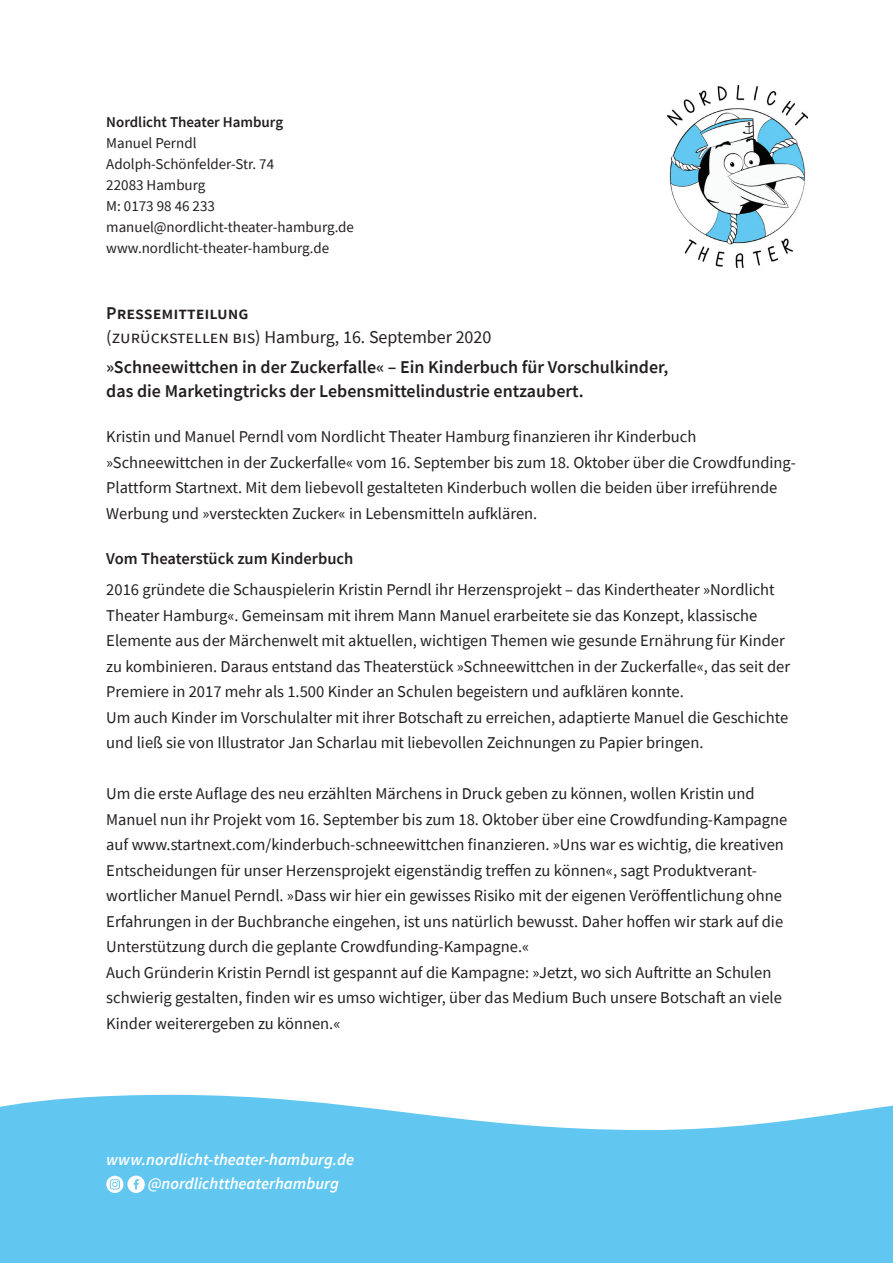
<style>
.page{position:relative;width:893px;height:1263px;background:#fff}
.page>*{position:absolute;margin:0;border:0;box-sizing:border-box;transform-origin:0 0}
.t1{font:600 18px/24px "Source Sans Pro";color:#231f20}
.t2{font:18px "Source Sans Pro";color:#231f20}
.t3{font:16.5px/25.5px "Source Sans Pro";color:#231f20}
.t4{font:italic 600 16.5px/24px "Source Sans Pro";color:#fff}
.t5{font:600 16.5px "Source Sans Pro";color:#231f20}
.t6{font:15px/21px "Source Sans Pro";color:#231f20}
.t7{font:600 15px "Source Sans Pro";color:#231f20}
</style>
<div class="page">
<img style="left:668px;top:85px;width:140px;height:183px">
<svg style="left:0;top:1094px;width:893px;height:169px;background:#72cdf2"></svg>
<svg style="left:106px;top:1175px;width:39px;height:18px"></svg>
<p class="t7" style="left:106px;top:112px;width:178px">Nordlicht Theater Hamburg</p>
<p class="t6" style="left:106px;top:132px;width:249px">Manuel Perndl<br>Adolph-Schönfelder-Str. 74<br>22083 Hamburg<br>M: 0173 98 46 233 manuel@nordlicht-theater-hamburg.de www.nordlicht-theater-hamburg.de</p>
<p class="t1" style="left:106px;top:301px;width:144px">Pressemitteilung</p>
<p class="t2" style="left:106px;top:326px;width:387px">(zurückstellen bis) Hamburg, 16. September 2020</p>
<p class="t1" style="left:106px;top:355px;width:564px">»Schneewittchen in der Zuckerfalle« – Ein Kinderbuch für Vorschulkinder, das die Marketingtricks der Lebensmittelindustrie entzaubert.</p>
<p class="t3" style="left:106px;top:424px;width:691px">Kristin und Manuel Perndl vom Nordlicht Theater Hamburg finanzieren ihr Kinderbuch »Schneewittchen in der Zuckerfalle« vom 16. September bis zum 18. Oktober über die Crowdfunding-Plattform Startnext. Mit dem liebevoll gestalteten Kinderbuch wollen die beiden über irreführende Werbung und »versteckten Zucker« in Lebensmitteln aufklären.</p>
<p class="t5" style="left:106px;top:547px;width:249px">Vom Theaterstück zum Kinderbuch</p>
<p class="t3" style="left:106px;top:577px;width:685px">2016 gründete die Schauspielerin Kristin Perndl ihr Herzensprojekt – das Kindertheater »Nordlicht Theater Hamburg«. Gemeinsam mit ihrem Mann Manuel erarbeitete sie das Konzept, klassische Elemente aus der Märchenwelt mit aktuellen, wichtigen Themen wie gesunde Ernährung für Kinder zu kombinieren. Daraus entstand das Theaterstück »Schneewittchen in der Zuckerfalle«, das seit der Premiere in 2017 mehr als 1.500 Kinder an Schulen begeistern und aufklären konnte.<br>Um auch Kinder im Vorschulalter mit ihrer Botschaft zu erreichen, adaptierte Manuel die Geschichte und ließ sie von Illustrator Jan Scharlau mit liebevollen Zeichnungen zu Papier bringen.</p>
<p class="t3" style="left:106px;top:781px;width:683px">Um die erste Auflage des neu erzählten Märchens in Druck geben zu können, wollen Kristin und Manuel nun ihr Projekt vom 16. September bis zum 18. Oktober über eine Crowdfunding-Kampagne auf www.startnext.com/kinderbuch-schneewittchen finanzieren. »Uns war es wichtig, die kreativen Entscheidungen für unser Herzensprojekt eigenständig treffen zu können«, sagt Produktverant&shy;wortlicher Manuel Perndl. »Dass wir hier ein gewisses Risiko mit der eigenen Veröffentlichung ohne Erfahrungen in der Buchbranche eingehen, ist uns natürlich bewusst. Daher hoffen wir stark auf die Unterstützung durch die geplante Crowdfunding-Kampagne.«<br>Auch Gründerin Kristin Perndl ist gespannt auf die Kampagne: »Jetzt, wo sich Auftritte an Schulen schwierig gestalten, finden wir es umso wichtiger, über das Medium Buch unsere Botschaft an viele Kinder weiterergeben zu können.«</p>
<p class="t4" style="left:148px;top:1147px;width:208px;text-indent:-41px">www.nordlicht-theater-hamburg.de @nordlichttheaterhamburg</p>
</div>
